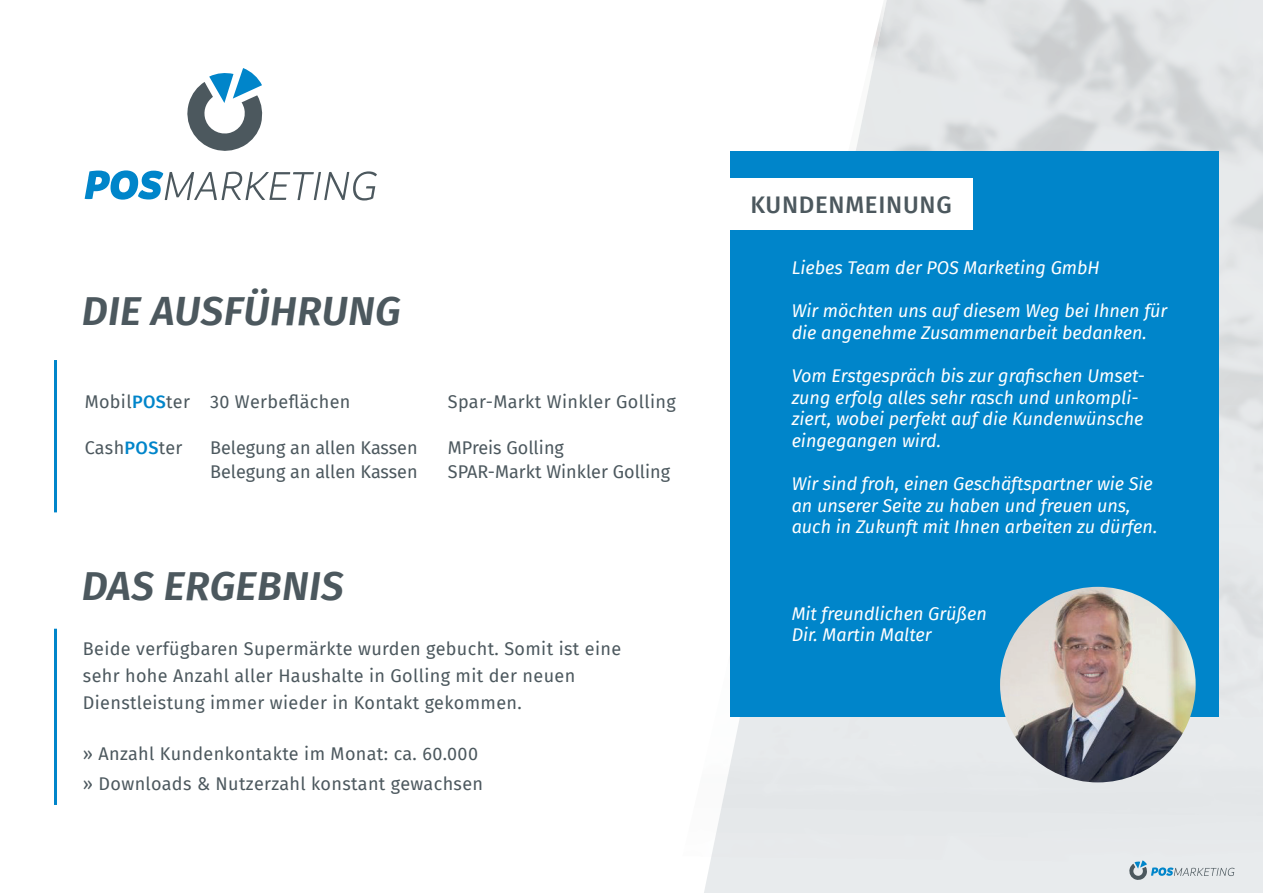
<style>
.page{position:relative;width:1263px;height:893px;background:#fff}
.page>*{position:absolute;margin:0;border:0;box-sizing:border-box;transform-origin:0 0}
.t1{font:italic 600 40.5px "Fira Sans";letter-spacing:.01em;color:#4c585e}
.t2{font:500 24px "Fira Sans";letter-spacing:.03em;color:#4c585e}
.t3{font:italic 18px/21.6px "Fira Sans";color:#fff}
.t4{font:18px/27px "Fira Sans";letter-spacing:.02em;color:#4c585e}
.t5{font:18px/24px "Fira Sans";color:#4c585e}
.s1{font-weight:500;color:#0085ca}
</style>
<div class="page">
<img style="left:730px;top:438px;width:1px;height:208px">
<img style="left:856px;top:0;width:407px;height:893px">
<div style="left:806px;top:150px;width:50px;height:743px;background:#e7e9eb"></div>
<div style="left:754px;top:716px;width:52px;height:177px;background:#e7e9eb"></div>
<img style="left:704px;top:646px;width:50px;height:247px">
<svg style="left:85px;top:170px;width:292px;height:30px"></svg>
<svg style="left:187px;top:68px;width:76px;height:83px"></svg>
<hr style="left:54px;top:360px;width:3px;height:152px;background:#0085ca">
<hr style="left:54px;top:629px;width:3px;height:176px;background:#0085ca">
<svg style="left:1128px;top:860px;width:106px;height:20px;background:#c4d2d9"></svg>
<div style="left:731px;top:151px;width:488px;height:565px;background:#0085ca"></div>
<div style="left:705px;top:179px;width:268px;height:51px;background:#fff"></div>
<img style="left:1000px;top:587px;width:196px;height:195px;border-radius:98px">
<h1 class="t1" style="left:82px;top:278px;width:321px">DIE AUSFÜHRUNG</h1>
<p class="t4" style="left:85px;top:387px;width:267px">Mobil<span class="s1">POS</span>ter 30 Werbeflächen</p>
<p class="t4" style="left:448px;top:387px;width:229px">Spar-Markt Winkler Golling</p>
<p class="t4" style="left:85px;top:434px;width:99px">Cash<span class="s1">POS</span>ter</p>
<p class="t5" style="left:210px;top:435px;width:209px">Belegung an allen Kassen<br>Belegung an allen Kassen</p>
<p class="t5" style="left:448px;top:435px;width:224px">MPreis Golling<br>SPAR-Markt Winkler Golling</p>
<h1 class="t1" style="left:82px;top:552px;width:264px">DAS ERGEBNIS</h1>
<p class="t4" style="left:83px;top:634px;width:540px">Beide verfügbaren Supermärkte wurden gebucht. Somit ist eine sehr hohe Anzahl aller Haushalte in Golling mit der neuen<br>Dienstleistung immer wieder in Kontakt gekommen.</p>
<p class="t4" style="left:83px;top:738px;width:402px;line-height:30px">» Anzahl Kundenkontakte im Monat: ca. 60.000 » Downloads &amp; Nutzerzahl konstant gewachsen</p>
<h2 class="t2" style="left:750px;top:185px;width:203px">KUNDENMEINUNG</h2>
<p class="t3" style="left:792px;top:257px;width:310px">Liebes Team der POS Marketing GmbH</p>
<p class="t3" style="left:792px;top:300px;width:377px">Wir möchten uns auf diesem Weg bei Ihnen für die angenehme Zusammenarbeit bedanken.</p>
<p class="t3" style="left:792px;top:365px;width:355px">Vom Erstgespräch bis zur grafischen Umset&shy;zung erfolg alles sehr rasch und unkompli&shy;ziert, wobei perfekt auf die Kundenwünsche eingegangen wird.</p>
<p class="t3" style="left:792px;top:473px;width:367px">Wir sind froh, einen Geschäftspartner wie Sie an unserer Seite zu haben und freuen uns, auch in Zukunft mit Ihnen arbeiten zu dürfen.</p>
<p class="t3" style="left:792px;top:602px;width:197px">Mit freundlichen Grüßen<br>Dir. Martin Malter</p>
</div>
